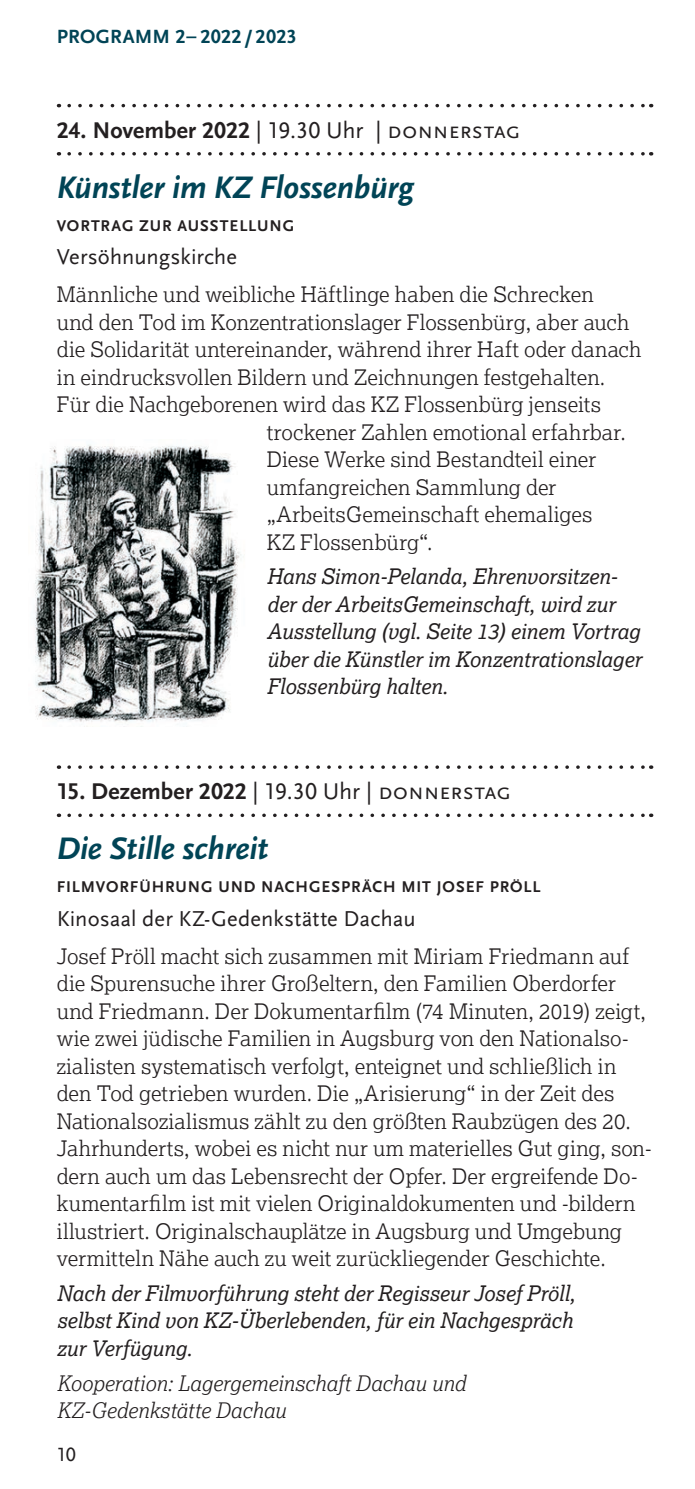
<style>
.page{position:relative;width:695px;height:1489px;background:#fff}
.page>*{position:absolute;margin:0;border:0;box-sizing:border-box;transform-origin:0 0}
.t1{font:32.5px "Scala Sans Bold LF Italic";letter-spacing:-.01em;color:#014456}
.t2{font:23.75px "Scala Sans Bold LF";letter-spacing:.005em;color:#231f20}
.t3{font:22.5px "Scala Sans Regular LF";letter-spacing:.005em;color:#231f20}
.t4{font:300 21.25px/27.5px "Lexia";letter-spacing:.005em;color:#231f20}
.t5{font:italic 21.25px/27.5px "Lexia";letter-spacing:-.005em;color:#231f20;text-align:justify}
.t6{font:italic 300 21.25px/27.5px "Lexia";letter-spacing:-.005em;color:#231f20}
.t7{font:20px "Scala Sans Bold LF";letter-spacing:.02em;color:#014456}
.t8{font:20px "Scala Sans Regular LF";color:#231f20}
.t9{font:16.25px "Scala Sans Bold LF";letter-spacing:.055em;color:#231f20}
.s1{font-family:"Scala Sans Regular LF"}
.s2{font-family:"Scala Sans Regular LFSC"}
</style>
<div class="page">
<svg style="left:69px;top:765px;width:582px;height:3px"></svg>
<svg style="left:69px;top:813px;width:582px;height:4px"></svg>
<svg style="left:69px;top:104px;width:582px;height:3px"></svg>
<svg style="left:69px;top:152px;width:582px;height:3px"></svg>
<img style="left:35px;top:444px;width:206px;height:278px">
<p class="t7" style="left:57px;top:26px;width:241px">PROGRAMM 2– 2022 / 2023</p>
<p class="t2" style="left:57px;top:117px;width:465px">24. November 2022 <span class="s1">| 19.30 Uhr |</span> <span class="s2">donnerstag</span></p>
<h1 class="t1" style="left:57px;top:169px;width:358px">Künstler im KZ Flossenbürg</h1>
<p class="t9" style="left:57px;top:217px;width:239px">VORTRAG ZUR AUSSTELLUNG</p>
<p class="t3" style="left:57px;top:244px;width:182px">Versöhnungskirche</p>
<p class="t4" style="left:57px;top:280px;width:538px">Männliche und weibliche Häftlinge haben die Schrecken</p>
<p class="t4" style="left:57px;top:307px;width:574px">und den Tod im Konzentrationslager Flossenbürg, aber auch</p>
<p class="t4" style="left:57px;top:335px;width:586px">die Solidarität untereinander, während ihrer Haft oder danach</p>
<p class="t4" style="left:57px;top:362px;width:550px">in eindrucksvollen Bildern und Zeichnungen festgehalten.</p>
<p class="t4" style="left:57px;top:390px;width:546px">Für die Nachgeborenen wird das KZ Flossenbürg jenseits</p>
<p class="t4" style="left:266px;top:417px;width:360px">trockener Zahlen emotional erfahrbar.</p>
<p class="t4" style="left:266px;top:445px;width:331px">Diese Werke sind Bestandteil einer</p>
<p class="t4" style="left:266px;top:472px;width:291px">umfangreichen Sammlung der</p>
<p class="t4" style="left:266px;top:500px;width:327px">„ArbeitsGemeinschaft ehemaliges</p>
<p class="t4" style="left:266px;top:527px;width:167px">KZ Flossenbürg“.</p>
<p class="t5" style="left:266px;top:562px;width:376px;text-align:left">Hans Simon-Pelanda, Ehrenvorsitzen&shy;der der ArbeitsGemeinschaft, wird zur Ausstellung (vgl. Seite 13) einem Vortrag über die Künstler im Konzentrationslager Flossenbürg halten.</p>
<p class="t2" style="left:57px;top:778px;width:456px">15. Dezember 2022 <span class="s1">| 19.30 Uhr |</span> <span class="s2">donnerstag</span></p>
<h1 class="t1" style="left:57px;top:831px;width:213px">Die Stille schreit</h1>
<p class="t9" style="left:57px;top:878px;width:485px">FILMVORFÜHRUNG UND NACHGESPRÄCH MIT JOSEF PRÖLL</p>
<p class="t3" style="left:57px;top:905px;width:360px">Kinosaal der KZ-Gedenkstätte Dachau</p>
<p class="t4" style="left:57px;top:941px;width:596px">Josef Pröll macht sich zusammen mit Miriam Friedmann auf die Spurensuche ihrer Großeltern, den Familien Oberdorfer und Friedmann. Der Dokumentarfilm (74 Minuten, 2019) zeigt, wie zwei jüdische Familien in Augsburg von den Nationalso&shy;zialisten systematisch verfolgt, enteignet und schließlich in den Tod getrieben wurden. Die „Arisierung“ in der Zeit des Nationalsozialismus zählt zu den größten Raubzügen des 20.<br>Jahrhunderts, wobei es nicht nur um materielles Gut ging, son&shy;dern auch um das Lebensrecht der Opfer. Der ergreifende Do&shy;kumentarfilm ist mit vielen Originaldokumenten und -bildern illustriert. Originalschauplätze in Augsburg und Umgebung vermitteln Nähe auch zu weit zurückliegender Geschichte.</p>
<p class="t5" style="left:57px;top:1278px;width:520px">Nach der Filmvorführung steht der Regisseur Josef Pröll, selbst Kind von KZ-Überlebenden, für ein Nachgespräch zur Verfügung.</p>
<p class="t6" style="left:57px;top:1368px;width:410px">Kooperation: Lagergemeinschaft Dachau und<br>KZ-Gedenkstätte Dachau</p>
<p class="t8" style="left:57px;top:1442px;width:20px">10</p>
</div>
